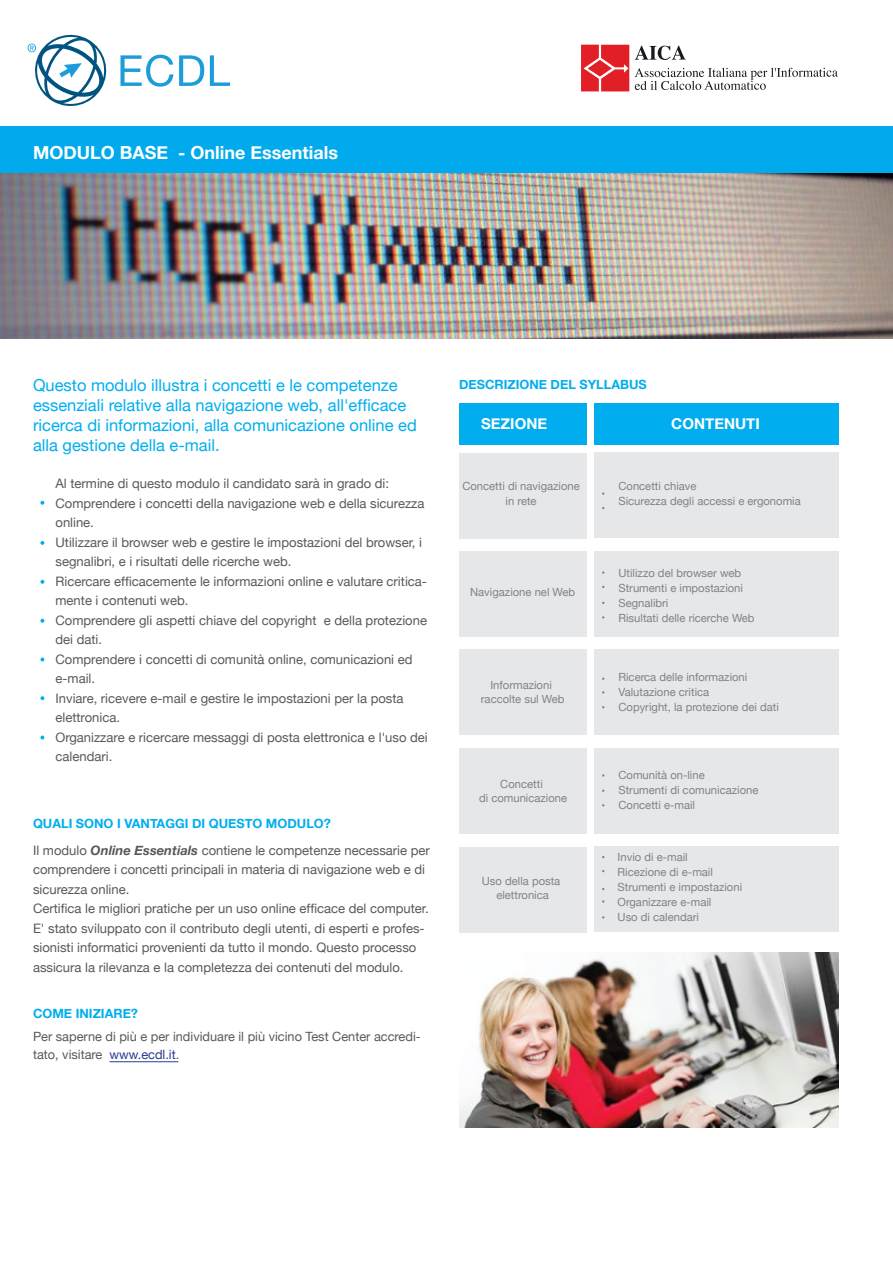
<style>
.page{position:relative;width:893px;height:1263px;background:#fff}
.page>*{position:absolute;margin:0;border:0;box-sizing:border-box;transform-origin:0 0}
.t1{font:700 18px "Helvetica Neue";color:#fff}
.t2{font:16.5px/19.8px "Helvetica Neue";color:#00aeef}
.t3{font:700 15px "Helvetica Neue";color:#fff}
.t4{font:13.05px/19.5px "Helvetica Neue";color:#58595b}
.t5{font:12.75px/18px "Helvetica Neue";color:#58595b}
.t6{font:700 12.75px "Helvetica Neue";color:#00aeef}
.t7{font:11.25px/15px "Helvetica Neue";color:#808285}
.s1{font-weight:700;font-style:italic}
.s2{color:#2b3990}
</style>
<div class="page">
<div style="left:0;top:126px;width:893px;height:48px;background:#00aaec"></div>
<div style="left:459px;top:403px;width:127px;height:42px;background:#00aeef"></div>
<div style="left:459px;top:453px;width:127px;height:86px;background:#e6e7e8"></div>
<div style="left:594px;top:452px;width:244px;height:86px;background:#e6e7e8"></div>
<div style="left:459px;top:551px;width:127px;height:86px;background:#e6e7e8"></div>
<div style="left:594px;top:551px;width:244px;height:86px;background:#e6e7e8"></div>
<div style="left:459px;top:649px;width:127px;height:86px;background:#e6e7e8"></div>
<div style="left:594px;top:649px;width:244px;height:86px;background:#e6e7e8"></div>
<div style="left:459px;top:748px;width:127px;height:86px;background:#e6e7e8"></div>
<div style="left:594px;top:748px;width:244px;height:86px;background:#e6e7e8"></div>
<div style="left:459px;top:847px;width:127px;height:86px;background:#e6e7e8"></div>
<div style="left:594px;top:846px;width:244px;height:86px;background:#e6e7e8"></div>
<div style="left:594px;top:403px;width:244px;height:42px;background:#00aeef"></div>
<svg style="left:40px;top:501px;width:4px;height:4px"></svg>
<svg style="left:40px;top:541px;width:4px;height:4px"></svg>
<svg style="left:40px;top:619px;width:4px;height:4px"></svg>
<svg style="left:40px;top:580px;width:4px;height:4px"></svg>
<svg style="left:40px;top:696px;width:4px;height:4px"></svg>
<svg style="left:40px;top:657px;width:4px;height:4px"></svg>
<svg style="left:40px;top:735px;width:4px;height:4px"></svg>
<hr style="left:109px;top:1061px;width:69px;height:1px;background:#21409a">
<img style="left:0;top:174px;width:893px;height:165px">
<img style="left:459px;top:953px;width:379px;height:174px">
<svg style="left:28px;top:34px;width:79px;height:73px"></svg>
<svg style="left:120px;top:55px;width:110px;height:32px"></svg>
<svg style="left:635px;top:46px;width:51px;height:14px"></svg>
<svg style="left:635px;top:68px;width:203px;height:22px"></svg>
<svg style="left:581px;top:45px;width:48px;height:46px"></svg>
<h1 class="t1" style="left:33px;top:139px;width:306px">MODULO BASE - Online Essentials</h1>
<p class="t2" style="left:33px;top:376px;width:385px">Questo modulo illustra i concetti e le competenze essenziali relative alla navigazione web, all'efficace ricerca di informazioni, alla comunicazione online ed alla gestione della e-mail.</p>
<p class="t4" style="left:56px;top:475px;width:374px">Al termine di questo modulo il candidato sarà in grado di:<br>Comprendere i concetti della navigazione web e della sicurezza online.<br>Utilizzare il browser web e gestire le impostazioni del browser, i segnalibri, e i risultati delle ricerche web.<br>Ricercare efficacemente le informazioni online e valutare critica&shy;mente i contenuti web.<br>Comprendere gli aspetti chiave del copyright e della protezione dei dati.<br>Comprendere i concetti di comunità online, comunicazioni ed e-mail.<br>Inviare, ricevere e-mail e gestire le impostazioni per la posta elettronica.<br>Organizzare e ricercare messaggi di posta elettronica e l'uso dei calendari.</p>
<p class="t6" style="left:33px;top:814px;width:299px">QUALI SONO I VANTAGGI DI QUESTO MODULO?</p>
<p class="t4" style="left:33px;top:841px;width:398px">Il modulo <span class="s1">Online Essentials</span> contiene le competenze necessarie per comprendere i concetti principali in materia di navigazione web e di sicurezza online.<br>Certifica le migliori pratiche per un uso online efficace del computer.<br>E' stato sviluppato con il contributo degli utenti, di esperti e profes&shy;sionisti informatici provenienti da tutto il mondo. Questo processo assicura la rilevanza e la completezza dei contenuti del modulo.</p>
<p class="t6" style="left:33px;top:1004px;width:107px">COME INIZIARE?</p>
<p class="t5" style="left:33px;top:1028px;width:389px">Per saperne di più e per individuare il più vicino Test Center accredi&shy;tato, visitare <span class="s2">www.ecdl.it</span>.</p>
<p class="t6" style="left:459px;top:374px;width:189px">DESCRIZIONE DEL SYLLABUS</p>
<p class="t3" style="left:481px;top:412px;width:68px">SEZIONE</p>
<p class="t3" style="left:671px;top:412px;width:90px">CONTENUTI</p>
<p class="t7" style="left:462px;top:479px;width:119px;text-align:center">Concetti di navigazione in rete</p>
<p class="t7" style="left:470px;top:585px;width:106px">Navigazione nel Web</p>
<p class="t7" style="left:481px;top:679px;width:85px;line-height:13.5px;text-align:center">Informazioni raccolte sul Web</p>
<p class="t7" style="left:479px;top:778px;width:90px;line-height:13.5px;text-align:center">Concetti<br>di comunicazione</p>
<p class="t7" style="left:482px;top:875px;width:80px;line-height:13.5px;text-align:center">Uso della posta elettronica</p>
<p class="t7" style="left:618px;top:479px;width:184px">Concetti chiave<br>Sicurezza degli accessi e ergonomia</p>
<p class="t7" style="left:618px;top:566px;width:138px">Utilizzo del browser web<br>Strumenti e impostazioni<br>Segnalibri<br>Risultati delle ricerche Web</p>
<p class="t7" style="left:618px;top:670px;width:162px">Ricerca delle informazioni<br>Valutazione critica<br>Copyright, la protezione dei dati</p>
<p class="t7" style="left:618px;top:769px;width:142px">Comunità on-line<br>Strumenti di comunicazione<br>Concetti e-mail</p>
<p class="t7" style="left:617px;top:850px;width:126px">Invio di e-mail<br>Ricezione di e-mail<br>Strumenti e impostazioni<br>Organizzare e-mail<br>Uso di calendari</p>
</div>
